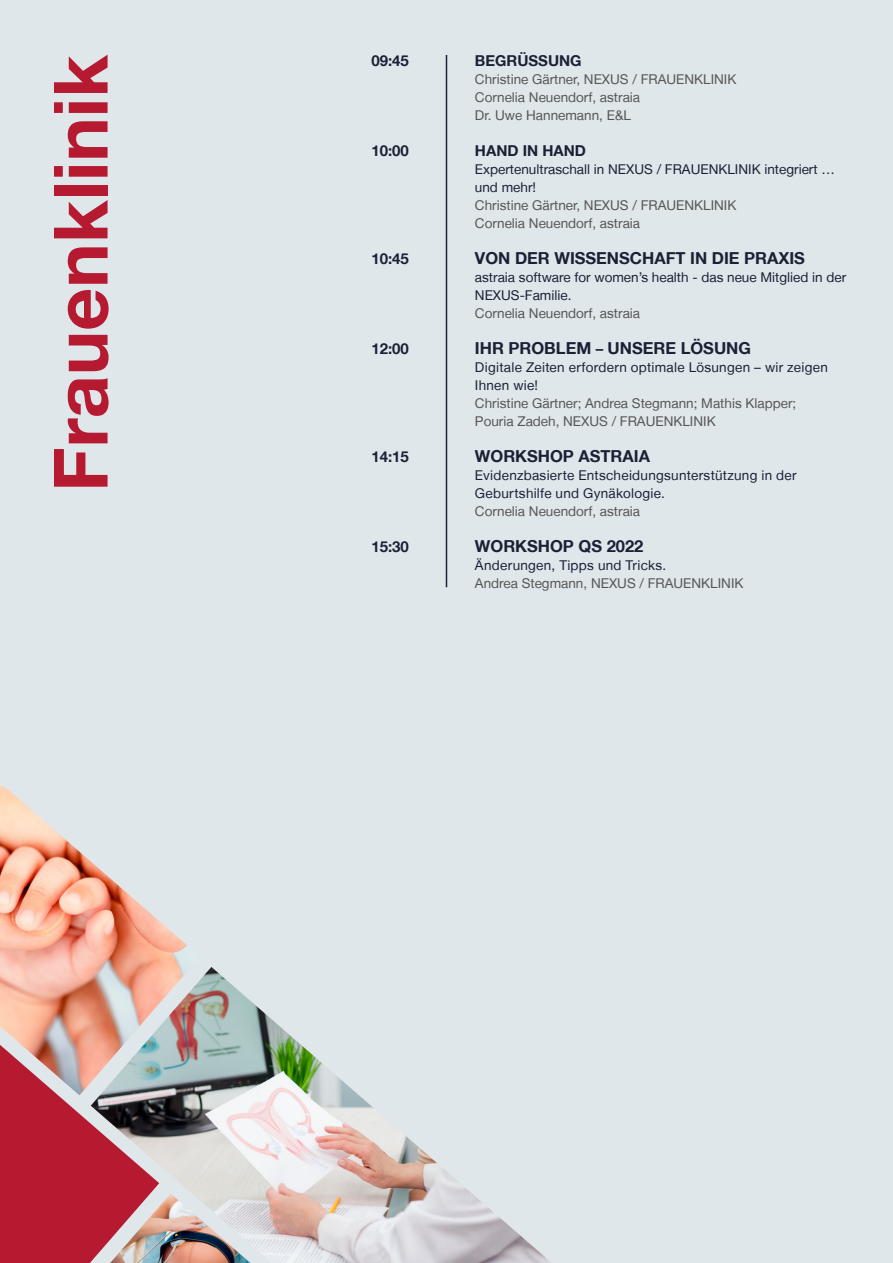
<style>
.page{position:relative;width:893px;height:1263px;background:#dfe7eb}
.page>*{position:absolute;margin:0;border:0;box-sizing:border-box;transform-origin:0 0}
.t1{font:700 75px "Helvetica Neue LT";color:#b61a31}
.t2{font:700 16.5px "Helvetica Neue LT";color:#1b2034}
.t3{font:700 15px "Helvetica Neue LT";color:#1b2034}
.t4{font:13.5px/18px "Helvetica Neue LT";color:#565655}
.t5{font:13.5px/18px "Helvetica Neue LT";letter-spacing:.015em;color:#1b2034}
.s1{font-size:15px}
</style>
<div class="page">
<hr style="left:446px;top:55px;width:1px;height:532px;background:#1b2034">
<div style="left:0;top:1095px;width:91px;height:168px;background:#b61a31"></div>
<img style="left:0;top:785px;width:187px;height:310px">
<img style="left:91px;top:967px;width:460px;height:296px">
<img style="left:110px;top:1193px;width:140px;height:70px">
<h1 class="t1" style="left:34px;top:492px;width:439px;rotate:-90deg">Frauenklinik</h1>
<p class="t3" style="left:371px;top:51px;width:39px">09:45</p>
<p class="t3" style="left:371px;top:141px;width:39px">10:00</p>
<p class="t3" style="left:371px;top:249px;width:39px">10:45</p>
<p class="t3" style="left:371px;top:339px;width:39px">12:00</p>
<p class="t3" style="left:371px;top:447px;width:39px">14:15</p>
<p class="t3" style="left:371px;top:537px;width:39px">15:30</p>
<p class="t3" style="left:475px;top:51px;width:108px">BEGRÜSSUNG</p>
<p class="t4" style="left:475px;top:70px;width:263px">Christine Gärtner, NEXUS / FRAUENKLINIK<br>Cornelia Neuendorf, astraia<br>Dr. Uwe Hannemann, E&amp;L</p>
<p class="t3" style="left:475px;top:141px;width:113px">HAND IN HAND</p>
<p class="t5" style="left:475px;top:160px;width:361px">Expertenultraschall in NEXUS / FRAUENKLINIK integriert … und mehr!</p>
<p class="t4" style="left:475px;top:196px;width:263px">Christine Gärtner, NEXUS / FRAUENKLINIK<br>Cornelia Neuendorf, astraia</p>
<p class="t2" style="left:475px;top:248px;width:332px">VON DER WISSENSCHAFT IN DIE PRAXIS</p>
<p class="t5" style="left:475px;top:268px;width:373px">astraia software for women’s health - das neue Mitglied in der<br>NEXUS-Familie.</p>
<p class="t4" style="left:475px;top:304px;width:167px">Cornelia Neuendorf, astraia</p>
<p class="t2" style="left:475px;top:338px;width:278px">IHR PROBLEM <span class="s1">–</span> UNSERE LÖSUNG</p>
<p class="t5" style="left:475px;top:358px;width:354px">Digitale Zeiten erfordern optimale Lösungen – wir zeigen<br>Ihnen wie!</p>
<p class="t4" style="left:475px;top:394px;width:323px">Christine Gärtner; Andrea Stegmann; Mathis Klapper;<br>Pouria Zadeh, NEXUS / FRAUENKLINIK</p>
<p class="t2" style="left:475px;top:446px;width:177px">WORKSHOP ASTRAIA</p>
<p class="t5" style="left:475px;top:466px;width:323px">Evidenzbasierte Entscheidungsunterstützung in der<br>Geburtshilfe und Gynäkologie.</p>
<p class="t4" style="left:475px;top:502px;width:167px">Cornelia Neuendorf, astraia</p>
<p class="t2" style="left:475px;top:536px;width:170px">WORKSHOP QS 2022</p>
<p class="t5" style="left:475px;top:556px;width:193px">Änderungen, Tipps und Tricks.</p>
<p class="t4" style="left:475px;top:574px;width:270px">Andrea Stegmann, NEXUS / FRAUENKLINIK</p>
</div>
